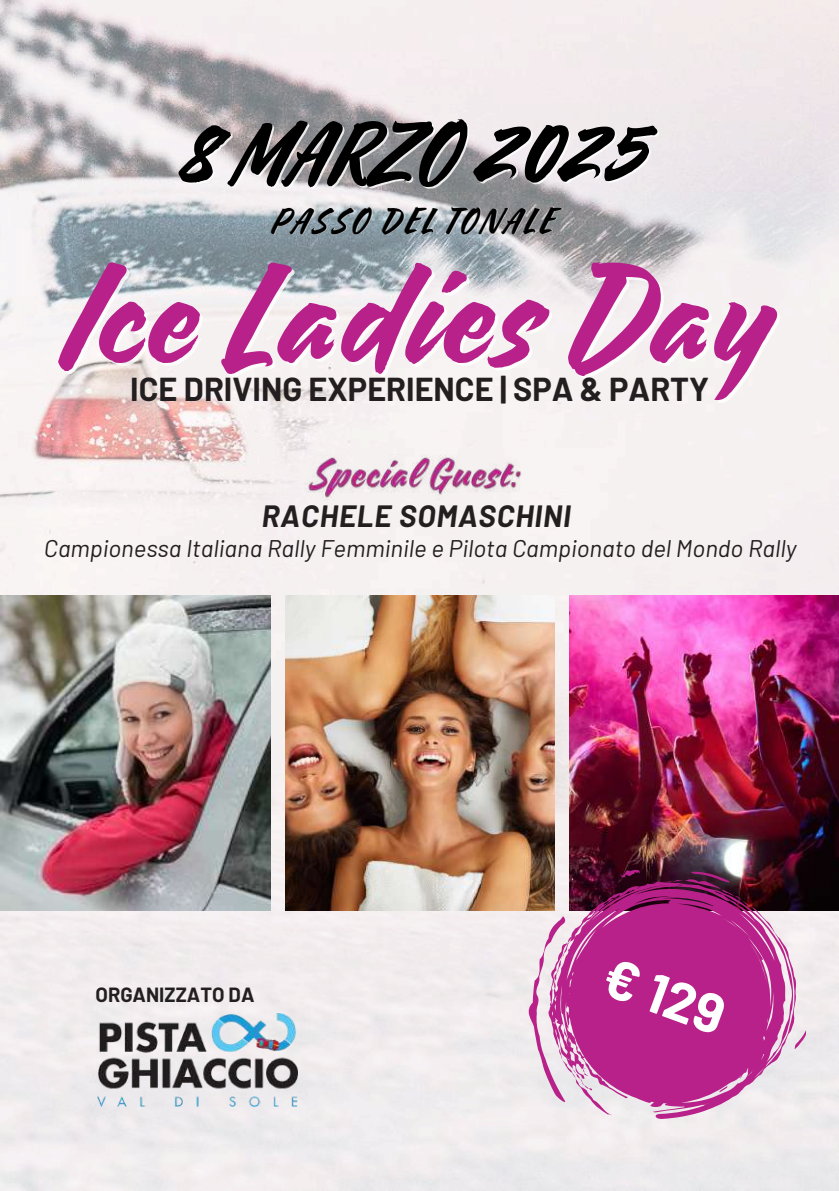
<style>
.page{position:relative;width:839px;height:1191px;background:#fff}
.page>*{position:absolute;margin:0;border:0;box-sizing:border-box;transform-origin:0 0}
.t1{font:135.8px "Quotes Script";letter-spacing:.04em;color:#b82189}
.t2{font:80.2px "Quotes Script";letter-spacing:.04em;color:#000}
.t3{font:700 55.2px "Barlow";color:#fff}
.t4{font:700 32.4px "Barlow";color:#231f20}
.t5{font:32px "Quotes Script";letter-spacing:.15em;color:#000}
.t6{font:italic 700 30px "Barlow";letter-spacing:.03em;color:#231f20}
.t7{font:italic 24px "Barlow";color:#231f20}
.t8{font:700 20px "Barlow";color:#231f20}
</style>
<div class="page">
<img style="left:0;top:0;width:838px;height:1191px">
<img style="left:1px;top:596px;width:270px;height:315px">
<img style="left:286px;top:596px;width:268px;height:315px">
<img style="left:569px;top:596px;width:269px;height:315px">
<img style="left:98px;top:1013px;width:199px;height:93px">
<img style="left:304px;top:447px;width:224px;height:58px">
<svg style="left:528px;top:870px;width:278px;height:249px;background:#b95898"></svg>
<h2 class="t2" style="left:182px;top:98px;width:464px">8 MARZO 2025</h2>
<h3 class="t5" style="left:273px;top:199px;width:282px">PASSO DEL TONALE</h3>
<h1 class="t1" style="left:67px;top:224px;width:706px">Ice Ladies Day</h1>
<h3 class="t4" style="left:130px;top:368px;width:580px">ICE DRIVING EXPERIENCE | SPA &amp; PARTY</h3>
<p class="t6" style="left:262px;top:497px;width:310px">RACHELE SOMASCHINI</p>
<p class="t7" style="left:44px;top:533px;width:754px">Campionessa Italiana Rally Femminile e Pilota Campionato del Mondo Rally</p>
<p class="t8" style="left:96px;top:982px;width:160px">ORGANIZZATO DA</p>
<h3 class="t3" style="left:617px;top:941px;width:126px;rotate:20deg">€ 129</h3>
</div>
